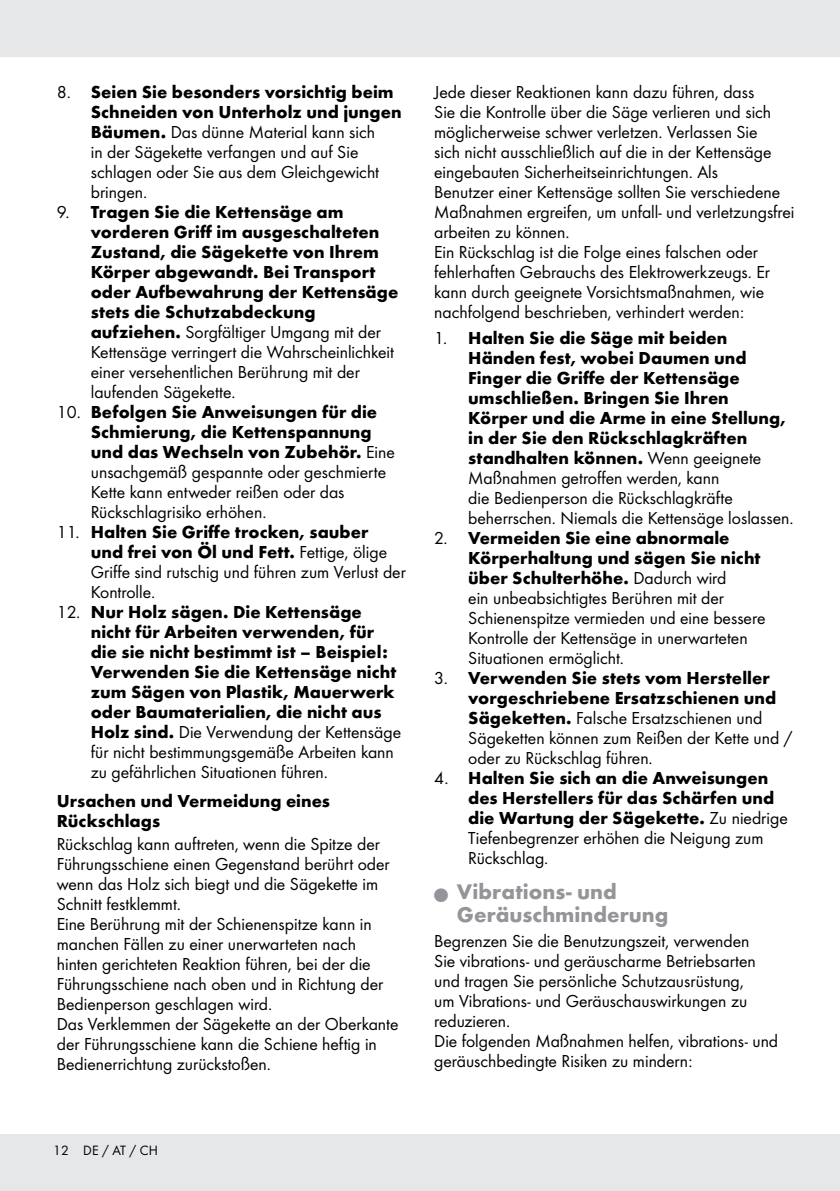
<style>
.page{position:relative;width:840px;height:1191px;background:#fff}
.page>*{position:absolute;margin:0;border:0;box-sizing:border-box;transform-origin:0 0}
.t1{font:700 22px/23px "Futura";color:#939598}
.t2{font:18px/20px "Futura Boo";color:#000}
.t3{font:700 18px/20px "Futura";color:#000}
.t4{font:14px "Futura Boo";color:#000}
.s1{font-family:"Futura Boo";font-weight:400}
.s2{font-family:"Futura";font-weight:700}
.s3{font-family:"European Pi Three";font-weight:400;font-size:14px}
</style>
<div class="page">
<div style="left:0;top:0;width:839px;height:57px;background:#e6e7e8"></div>
<div style="left:0;top:1134px;width:839px;height:57px;background:#e6e7e8"></div>
<p class="t3" style="left:91px;top:81px;width:312px;text-indent:-34px"><span class="s1">8.</span> Seien Sie besonders vorsichtig beim<br>Schneiden von Unterholz und jungen</p>
<p class="t2" style="left:91px;top:121px;width:290px"><span class="s2">Bäumen.</span> Das dünne Material kann sich in der Sägekette verfangen und auf Sie schlagen oder Sie aus dem Gleichgewicht bringen.</p>
<p class="t3" style="left:91px;top:201px;width:309px;text-indent:-34px"><span class="s1">9.</span> Tragen Sie die Kettensäge am vorderen Griff im ausgeschalteten<br>Zustand, die Sägekette von Ihrem<br>Körper abgewandt. Bei Transport oder Aufbewahrung der Kettensäge stets die Schutzabdeckung</p>
<p class="t2" style="left:91px;top:321px;width:305px"><span class="s2">aufziehen.</span> Sorgfältiger Umgang mit der Kettensäge verringert die Wahrscheinlichkeit einer versehentlichen Berührung mit der laufenden Sägekette.</p>
<p class="t3" style="left:91px;top:401px;width:305px;text-indent:-34px"><span class="s1">10.</span> Befolgen Sie Anweisungen für die<br>Schmierung, die Kettenspannung und das Wechseln von Zubehör. <span class="s1">Eine</span></p>
<p class="t2" style="left:91px;top:461px;width:297px">unsachgemäß gespannte oder geschmierte<br>Kette kann entweder reißen oder das<br>Rückschlagrisiko erhöhen.</p>
<p class="t3" style="left:91px;top:521px;width:297px;text-indent:-34px"><span class="s1">11.</span> Halten Sie Griffe trocken, sauber und frei von Öl und Fett. <span class="s1">Fettige, ölige</span></p>
<p class="t2" style="left:91px;top:561px;width:316px">Griffe sind rutschig und führen zum Verlust der<br>Kontrolle.</p>
<p class="t3" style="left:91px;top:601px;width:307px;text-indent:-34px"><span class="s1">12.</span> Nur Holz sägen. Die Kettensäge nicht für Arbeiten verwenden, für die sie nicht bestimmt ist – Beispiel:<br>Verwenden Sie die Kettensäge nicht zum Sägen von Plastik, Mauerwerk oder Baumaterialien, die nicht aus</p>
<p class="t2" style="left:91px;top:721px;width:311px"><span class="s2">Holz sind.</span> Die Verwendung der Kettensäge für nicht bestimmungsgemäße Arbeiten kann zu gefährlichen Situationen führen.</p>
<p class="t3" style="left:57px;top:789px;width:275px">Ursachen und Vermeidung eines<br>Rückschlags</p>
<p class="t2" style="left:57px;top:833px;width:343px">Rückschlag kann auftreten, wenn die Spitze der Führungsschiene einen Gegenstand berührt oder wenn das Holz sich biegt und die Sägekette im Schnitt festklemmt.<br>Eine Berührung mit der Schienenspitze kann in manchen Fällen zu einer unerwarteten nach hinten gerichteten Reaktion führen, bei der die Führungsschiene nach oben und in Richtung der Bedienperson geschlagen wird.<br>Das Verklemmen der Sägekette an der Oberkante der Führungsschiene kann die Schiene heftig in Bedienerrichtung zurückstoßen.</p>
<p class="t2" style="left:434px;top:81px;width:362px">Jede dieser Reaktionen kann dazu führen, dass<br>Sie die Kontrolle über die Säge verlieren und sich möglicherweise schwer verletzen. Verlassen Sie<br>sich nicht ausschließlich auf die in der Kettensäge eingebauten Sicherheitseinrichtungen. Als<br>Benutzer einer Kettensäge sollten Sie verschiedene Maßnahmen ergreifen, um unfall- und verletzungsfrei arbeiten zu können.<br>Ein Rückschlag ist die Folge eines falschen oder fehlerhaften Gebrauchs des Elektrowerkzeugs. Er kann durch geeignete Vorsichtsmaßnahmen, wie nachfolgend beschrieben, verhindert werden:</p>
<p class="t3" style="left:468px;top:326px;width:319px;text-indent:-34px"><span class="s1">1.</span> Halten Sie die Säge mit beiden Händen fest, wobei Daumen und Finger die Griffe der Kettensäge umschließen. Bringen Sie Ihren Körper und die Arme in eine Stellung, in der Sie den Rückschlagkräften standhalten können. <span class="s1">Wenn geeignete</span></p>
<p class="t2" style="left:468px;top:467px;width:326px">Maßnahmen getroffen werden, kann<br>die Bedienperson die Rückschlagkräfte beherrschen. Niemals die Kettensäge loslassen.</p>
<p class="t3" style="left:468px;top:526px;width:293px;text-indent:-34px"><span class="s1">2.</span> Vermeiden Sie eine abnormale<br>Körperhaltung und sägen Sie nicht über Schulterhöhe. <span class="s1">Dadurch wird</span></p>
<p class="t2" style="left:468px;top:587px;width:298px">ein unbeabsichtigtes Berühren mit der Schienenspitze vermieden und eine bessere Kontrolle der Kettensäge in unerwarteten Situationen ermöglicht.</p>
<p class="t3" style="left:468px;top:666px;width:309px;text-indent:-34px"><span class="s1">3.</span> Verwenden Sie stets vom Hersteller vorgeschriebene Ersatzschienen und</p>
<p class="t2" style="left:468px;top:707px;width:326px"><span class="s2">Sägeketten.</span> Falsche Ersatzschienen und<br>Sägeketten können zum Reißen der Kette und / oder zu Rückschlag führen.</p>
<p class="t3" style="left:468px;top:766px;width:321px;text-indent:-34px"><span class="s1">4.</span> Halten Sie sich an die Anweisungen des Herstellers für das Schärfen und die Wartung der Sägekette. <span class="s1">Zu niedrige</span></p>
<p class="t2" style="left:468px;top:827px;width:296px">Tiefenbegrenzer erhöhen die Neigung zum<br>Rückschlag.</p>
<p class="t1" style="left:456px;top:878px;width:213px;text-indent:-23px"><span class="s3">Q</span> Vibrations- und<br>Geräuschminderung</p>
<p class="t2" style="left:434px;top:930px;width:345px">Begrenzen Sie die Benutzungszeit, verwenden<br>Sie vibrations- und geräuscharme Betriebsarten und tragen Sie persönliche Schutzausrüstung,<br>um Vibrations- und Geräuschauswirkungen zu reduzieren.<br>Die folgenden Maßnahmen helfen, vibrations- und geräuschbedingte Risiken zu mindern:</p>
<p class="t4" style="left:53px;top:1140px;width:106px">12 DE / AT / CH</p>
</div>
